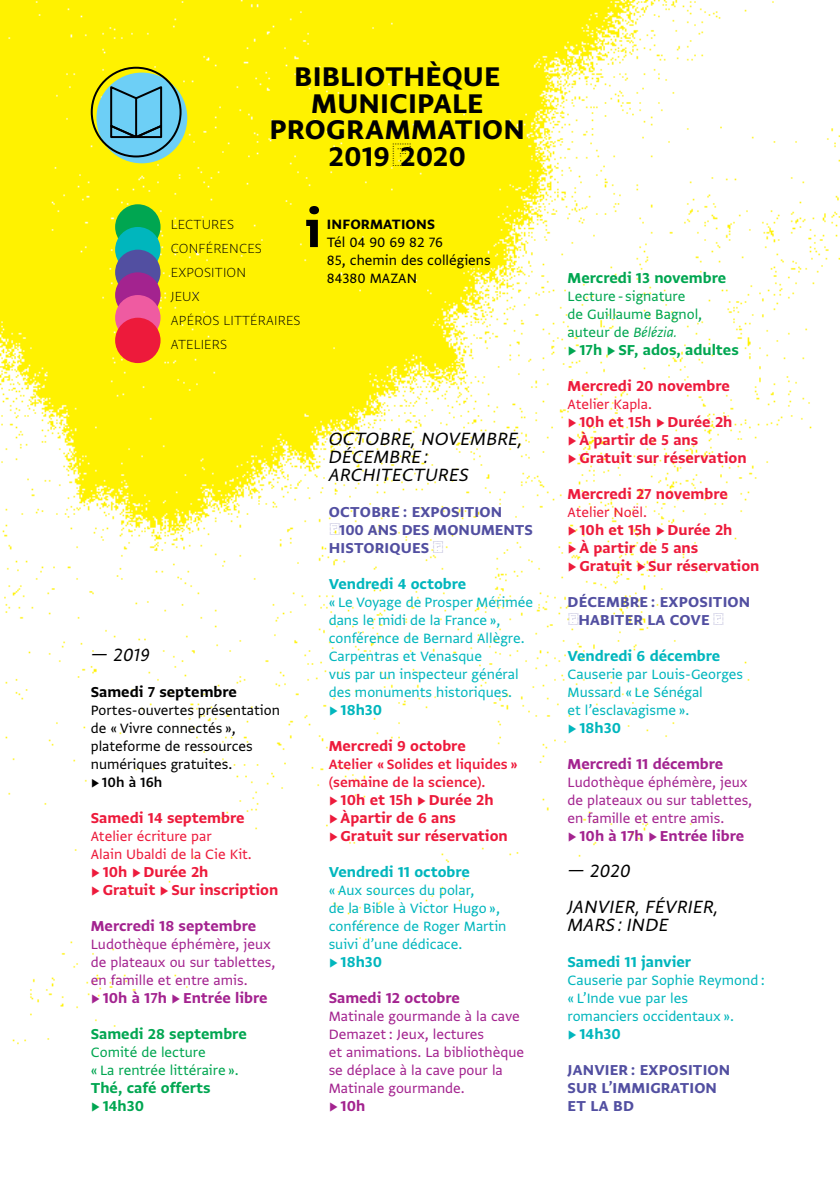
<style>
.page{position:relative;width:840px;height:1191px;background:#fff}
.page>*{position:absolute;margin:0;border:0;box-sizing:border-box;transform-origin:0 0}
.t1{font:60px "Greta Sans Std Bld";color:#000}
.t2{font:32px/26.8px "Greta Sans Std Bld";letter-spacing:.005em;color:#000;text-align:center}
.t3{font:italic 21px/18px "Greta Sans Std";letter-spacing:.01em;color:#000}
.t4{font:17px/18px "Greta Sans Std Bld";color:#ed1a3b}
.t5{font:17px/18px "Greta Sans Std Bld";letter-spacing:.01em;color:#524fa1}
.t6{font:17px "Greta Sans Std Bld";color:#a3238f}
.t7{font:17px "Greta Sans Std Bld";color:#00b6bd}
.t8{font:17px/18px "Greta Sans Std Bld";color:#00a651}
.t9{font:17px "Greta Sans Std Bld";color:#000}
.t10{font:16px/18px "Greta Sans Std";color:#00b6bd}
.t11{font:16px/18px "Greta Sans Std";color:#a3238f}
.t12{font:16px/18px "Greta Sans Std";color:#000}
.t13{font:16px/18px "Greta Sans Std";color:#00a651}
.t14{font:16px/18px "Greta Sans Std";color:#ed1a3b}
.t15{font:16px/18px "Greta Sans Std Sm Bld";color:#ed1a3b}
.t16{font:16px "Greta Sans Std Bld";letter-spacing:.01em;color:#000}
.t17{font:16px "Greta Sans Std Sm Bld";color:#000}
.t18{font:300 expanded 15.6px/24px "Greta Sans Std";letter-spacing:.01em;color:#000}
.s1{font-family:"Greta Sans Std Bld"}
.s2{font-style:italic}
</style>
<div class="page">
<img style="left:0;top:0;width:839px;height:1045px">
<div style="left:115px;top:204px;width:45px;height:46px;background:#00a651;border-radius:50%"></div>
<div style="left:115px;top:227px;width:45px;height:45px;background:#00b6bd;border-radius:50%"></div>
<div style="left:115px;top:250px;width:45px;height:45px;background:#524fa1;border-radius:50%"></div>
<div style="left:115px;top:272px;width:45px;height:46px;background:#a3238f;border-radius:50%"></div>
<div style="left:115px;top:295px;width:45px;height:45px;background:#ef5ba1;border-radius:50%"></div>
<div style="left:115px;top:318px;width:45px;height:45px;background:#ed1a3b;border-radius:50%"></div>
<div style="left:96px;top:73px;width:91px;height:90px;background:#6dcff6;border-radius:50%"></div>
<div style="left:91px;top:67px;width:90px;height:90px;border:2px solid #000;border-radius:50%"></div>
<svg style="left:109px;top:84px;width:54px;height:55px"></svg>
<h2 class="t2" style="left:269px;top:62px;width:257px">BIBLIOTHÈQUE<br>MUNICIPALE<br>PROGRAMMATION<br>2019-2020</h2>
<h1 class="t1" style="left:304px;top:194px;width:18px">i</h1>
<p class="t18" style="left:171px;top:212px;width:131px">LECTURES<br>CONFÉRENCES<br>EXPOSITION<br>JEUX<br>APÉROS LITTÉRAIRES<br>ATELIERS</p>
<p class="t16" style="left:327px;top:215px;width:110px">INFORMATIONS</p>
<p class="t12" style="left:327px;top:233px;width:165px">Tél 04 90 69 82 76<br>85, chemin des collégiens<br>84380 MAZAN</p>
<h3 class="t3" style="left:91px;top:645px;width:60px">— 2019</h3>
<p class="t9" style="left:91px;top:682px;width:148px">Samedi 7 septembre</p>
<p class="t12" style="left:91px;top:701px;width:190px">Portes-ouvertes présentation de « Vivre connectés », plateforme de ressources numériques gratuites.</p>
<p class="t17" style="left:91px;top:773px;width:73px"><span class="s1">▶</span> 10h à 16h</p>
<p class="t4" style="left:91px;top:809px;width:155px">Samedi 14 septembre</p>
<p class="t14" style="left:91px;top:827px;width:162px">Atelier écriture par<br>Alain Ubaldi de la Cie Kit.</p>
<p class="t4" style="left:91px;top:863px;width:189px">▶ 10h ▶ Durée 2h<br>▶ Gratuit ▶ Sur inscription</p>
<p class="t6" style="left:91px;top:916px;width:167px">Mercredi 18 septembre</p>
<p class="t11" style="left:91px;top:935px;width:186px">Ludothèque éphémère, jeux de plateaux ou sur tablettes, en famille et entre amis.</p>
<p class="t6" style="left:91px;top:988px;width:178px">▶ 10h à 17h ▶ Entrée libre</p>
<p class="t8" style="left:91px;top:1025px;width:157px">Samedi 28 septembre</p>
<p class="t13" style="left:91px;top:1043px;width:149px">Comité de lecture<br>« La rentrée littéraire ».</p>
<p class="t8" style="left:91px;top:1079px;width:121px">Thé, café offerts ▶ 14h30</p>
<h3 class="t3" style="left:328px;top:429px;width:195px">OCTOBRE, NOVEMBRE,<br>DÉCEMBRE:<br>ARCHITECTURES</h3>
<p class="t5" style="left:328px;top:503px;width:205px">OCTOBRE : EXPOSITION<br>« 100 ANS DES MONUMENTS<br>HISTORIQUES »</p>
<p class="t7" style="left:328px;top:574px;width:139px">Vendredi 4 octobre</p>
<p class="t10" style="left:328px;top:593px;width:206px">« Le Voyage de Prosper Mérimée dans le midi de la France », conférence de Bernard Allègre.<br>Carpentras et Venasque<br>vus par un inspecteur général des monuments historiques.</p>
<p class="t7" style="left:328px;top:700px;width:55px">▶ 18h30</p>
<p class="t4" style="left:328px;top:737px;width:138px">Mercredi 9 octobre</p>
<p class="t15" style="left:328px;top:755px;width:190px">Atelier « Solides et liquides » (semaine de la science).</p>
<p class="t4" style="left:328px;top:791px;width:180px">▶ 10h et 15h ▶ Durée 2h<br>▶ Àpartir de 6 ans<br>▶ Gratuit sur réservation</p>
<p class="t7" style="left:328px;top:862px;width:143px">Vendredi 11 octobre</p>
<p class="t10" style="left:328px;top:881px;width:179px">« Aux sources du polar,<br>de la Bible à Victor Hugo », conférence de Roger Martin suivi d’une dédicace.</p>
<p class="t7" style="left:328px;top:952px;width:55px">▶ 18h30</p>
<p class="t6" style="left:328px;top:988px;width:133px">Samedi 12 octobre</p>
<p class="t11" style="left:328px;top:1007px;width:197px">Matinale gourmande à la cave<br>Demazet : Jeux, lectures<br>et animations. La bibliothèque se déplace à la cave pour la<br>Matinale gourmande.</p>
<p class="t6" style="left:328px;top:1096px;width:38px">▶ 10h</p>
<p class="t8" style="left:567px;top:269px;width:160px">Mercredi 13 novembre</p>
<p class="t13" style="left:567px;top:287px;width:136px">Lecture- signature de Guillaume Bagnol, auteur de <span class="s2">Bélézia.</span></p>
<p class="t8" style="left:567px;top:341px;width:173px">▶ 17h ▶ SF, ados, adultes</p>
<p class="t4" style="left:567px;top:377px;width:164px">Mercredi 20 novembre</p>
<p class="t14" style="left:567px;top:395px;width:86px">Atelier Kapla.</p>
<p class="t4" style="left:567px;top:413px;width:180px">▶ 10h et 15h ▶ Durée 2h<br>▶ À partir de 5 ans<br>▶ Gratuit sur réservation</p>
<p class="t4" style="left:567px;top:485px;width:162px">Mercredi 27 novembre</p>
<p class="t14" style="left:567px;top:503px;width:81px">Atelier Noël.</p>
<p class="t4" style="left:567px;top:521px;width:193px">▶ 10h et 15h ▶ Durée 2h<br>▶ À partir de 5 ans<br>▶ Gratuit ▶ Sur réservation</p>
<p class="t5" style="left:567px;top:593px;width:184px">DÉCEMBRE : EXPOSITION « HABITER LA COVE »</p>
<p class="t7" style="left:567px;top:646px;width:154px">Vendredi 6 décembre</p>
<p class="t10" style="left:567px;top:665px;width:177px">Causerie par Louis-Georges<br>Mussard « Le Sénégal<br>et l’esclavagisme ».</p>
<p class="t7" style="left:567px;top:718px;width:55px">▶ 18h30</p>
<p class="t6" style="left:567px;top:754px;width:157px">Mercredi 11 décembre</p>
<p class="t11" style="left:567px;top:773px;width:186px">Ludothèque éphémère, jeux de plateaux ou sur tablettes, en famille et entre amis.</p>
<p class="t6" style="left:567px;top:826px;width:178px">▶ 10h à 17h ▶ Entrée libre</p>
<h3 class="t3" style="left:567px;top:852px;width:152px;line-height:36px">— 2020<br>JANVIER, FÉVRIER,</h3>
<h3 class="t3" style="left:567px;top:915px;width:102px">MARS: INDE</h3>
<p class="t7" style="left:567px;top:952px;width:125px">Samedi 11 janvier</p>
<p class="t10" style="left:567px;top:971px;width:199px">Causerie par Sophie Reymond : « L’Inde vue par les<br>romanciers occidentaux ».</p>
<p class="t7" style="left:567px;top:1024px;width:55px">▶ 14h30</p>
<p class="t5" style="left:567px;top:1061px;width:164px">JANVIER : EXPOSITION<br>SUR L’IMMIGRATION<br>ET LA BD</p>
</div>
